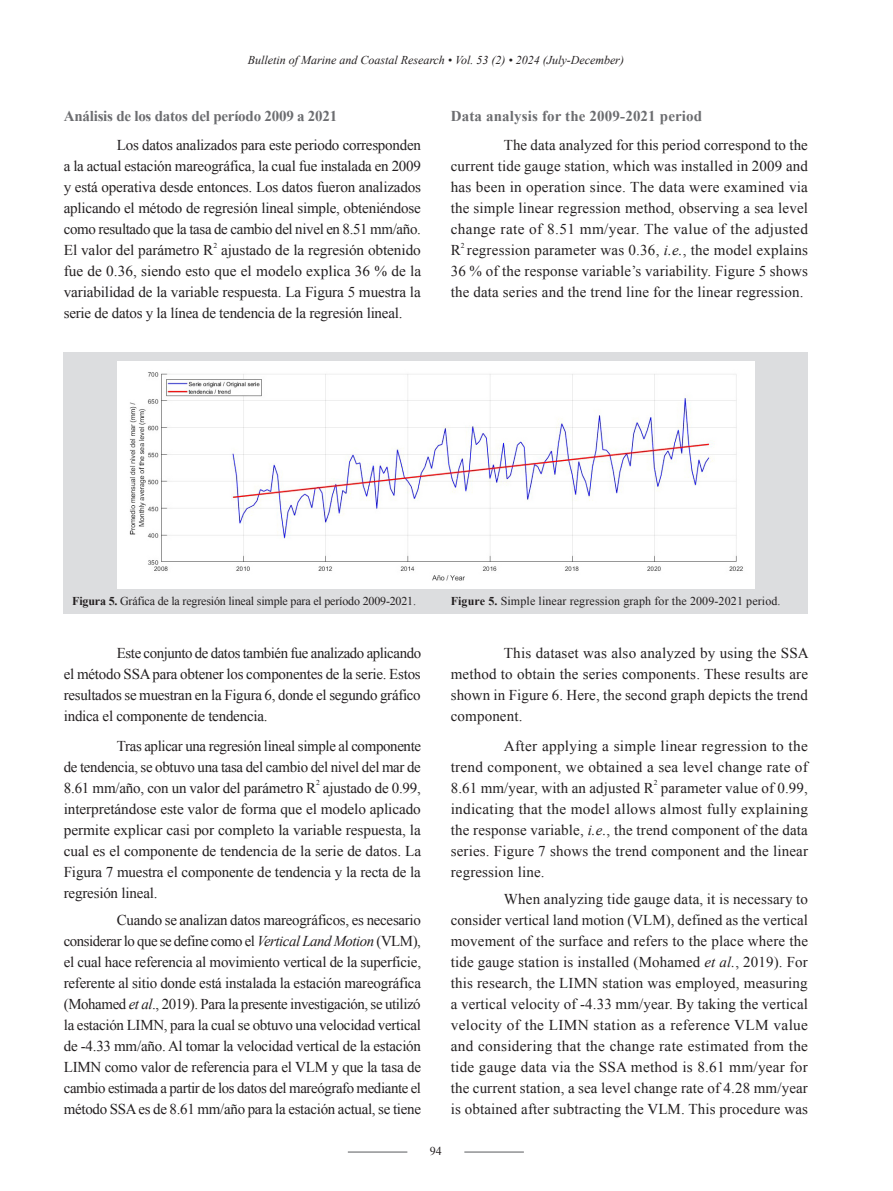
<style>
.page{position:relative;width:893px;height:1191px;background:#fff}
.page>*{position:absolute;margin:0;border:0;box-sizing:border-box;transform-origin:0 0}
.t1{font:15px/21px "Times New Roman";letter-spacing:.005em;color:#231f20;text-align:justify}
.t2{font:700 15px "Times New Roman";letter-spacing:-.015em;color:#6c6d70}
.t3{font:700 15px "Times New Roman";letter-spacing:.01em;color:#6c6d70}
.t4{font:12px "Times New Roman";letter-spacing:-.015em;color:#231f20}
.t5{font:italic 12px "Times New Roman";color:#231f20}
.t6{font:12px "Times New Roman";letter-spacing:.01em;color:#231f20}
.t7{font:7.5px "Times New Roman";color:#231f20}
.s1{font-style:italic}
.s2{font-weight:700}
</style>
<div class="page">
<hr style="left:348px;top:1151px;width:59px;height:1px;background:#6c6d70">
<hr style="left:464px;top:1151px;width:60px;height:1px;background:#6c6d70">
<div style="left:64px;top:352px;width:744px;height:262px;background:#dcdddf"></div>
<div style="left:117px;top:361px;width:638px;height:227px;background:#fff"></div>
<img style="left:129px;top:372px;width:614px;height:209px">
<p class="t5" style="left:248px;top:52px;width:378px">Bulletin of Marine and Coastal Research • Vol. 53 (2) • 2024 (July-December)</p>
<p class="t2" style="left:64px;top:105px;width:275px">Análisis de los datos del período 2009 a 2021</p>
<p class="t1" style="left:64px;top:134px;width:359px;text-indent:53px">Los datos analizados para este periodo corresponden a la actual estación mareográfica, la cual fue instalada en 2009 y está operativa desde entonces. Los datos fueron analizados aplicando el método de regresión lineal simple, obteniéndose como resultado que la tasa de cambio del nivel en 8.51 mm/año.<br>El valor del parámetro R</p>
<p class="t7" style="left:213px;top:240px;width:5px">2</p>
<p class="t1" style="left:64px;top:239px;width:359px;text-indent:157px">ajustado de la regresión obtenido fue de 0.36, siendo esto que el modelo explica 36 % de la variabilidad de la variable respuesta. La Figura 5 muestra la serie de datos y la línea de tendencia de la regresión lineal.</p>
<p class="t3" style="left:451px;top:105px;width:253px">Data analysis for the 2009-2021 period</p>
<p class="t1" style="left:451px;top:134px;width:359px;text-indent:53px">The data analyzed for this period correspond to the current tide gauge station, which was installed in 2009 and has been in operation since. The data were examined via the simple linear regression method, observing a sea level change rate of 8.51 mm/year. The value of the adjusted R regression parameter was 0.36, <span class="s1">i.e.</span>, the model explains</p>
<p class="t7" style="left:461px;top:240px;width:5px">2</p>
<p class="t1" style="left:451px;top:260px;width:359px">36 % of the response variable’s variability. Figure 5 shows the data series and the trend line for the linear regression.</p>
<p class="t4" style="left:72px;top:593px;width:345px"><span class="s2">Figura 5.</span> Gráfica de la regresión lineal simple para el período 2009-2021.</p>
<p class="t1" style="left:64px;top:642px;width:359px;text-indent:53px">Este conjunto de datos también fue analizado aplicando el método SSA para obtener los componentes de la serie. Estos resultados se muestran en la Figura 6, donde el segundo gráfico indica el componente de tendencia.</p>
<p class="t1" style="left:64px;top:735px;width:359px;text-indent:53px">Tras aplicar una regresión lineal simple al componente de tendencia, se obtuvo una tasa del cambio del nivel del mar de 8.61 mm/año, con un valor del parámetro R ajustado de 0.99,</p>
<p class="t7" style="left:316px;top:778px;width:5px">2</p>
<p class="t1" style="left:64px;top:798px;width:359px">interpretándose este valor de forma que el modelo aplicado permite explicar casi por completo la variable respuesta, la cual es el componente de tendencia de la serie de datos. La Figura 7 muestra el componente de tendencia y la recta de la regresión lineal.</p>
<p class="t1" style="left:64px;top:909px;width:359px;text-indent:53px">Cuando se analizan datos mareográficos, es necesario considerar lo que se define como el <span class="s1">Vertical Land Motion</span> (VLM), el cual hace referencia al movimiento vertical de la superficie, referente al sitio donde está instalada la estación mareográfica (Mohamed <span class="s1">et al</span>., 2019). Para la presente investigación, se utilizó la estación LIMN, para la cual se obtuvo una velocidad vertical de -4.33 mm/año. Al tomar la velocidad vertical de la estación LIMN como valor de referencia para el VLM y que la tasa de cambio estimada a partir de los datos del mareógrafo mediante el método SSA es de 8.61 mm/año para la estación actual, se tiene</p>
<p class="t6" style="left:451px;top:593px;width:331px"><span class="s2">Figure 5.</span> Simple linear regression graph for the 2009-2021 period.</p>
<p class="t1" style="left:451px;top:642px;width:360px;text-indent:53px">This dataset was also analyzed by using the SSA method to obtain the series components. These results are shown in Figure 6. Here, the second graph depicts the trend component.</p>
<p class="t1" style="left:451px;top:735px;width:359px;text-indent:53px">After applying a simple linear regression to the trend component, we obtained a sea level change rate of 8.61 mm/year, with an adjusted R</p>
<p class="t7" style="left:654px;top:778px;width:5px">2</p>
<p class="t1" style="left:451px;top:777px;width:359px;text-indent:210px">parameter value of 0.99, indicating that the model allows almost fully explaining the response variable, <span class="s1">i.e.</span>, the trend component of the data series. Figure 7 shows the trend component and the linear regression line.</p>
<p class="t1" style="left:451px;top:888px;width:359px;text-indent:53px">When analyzing tide gauge data, it is necessary to consider vertical land motion (VLM), defined as the vertical movement of the surface and refers to the place where the tide gauge station is installed (Mohamed <span class="s1">et al.</span>, 2019). For this research, the LIMN station was employed, measuring a vertical velocity of -4.33 mm/year. By taking the vertical velocity of the LIMN station as a reference VLM value and considering that the change rate estimated from the tide gauge data via the SSA method is 8.61 mm/year for the current station, a sea level change rate of 4.28 mm/year is obtained after subtracting the VLM. This procedure was</p>
<p class="t4" style="left:430px;top:1143px;width:13px">94</p>
</div>
